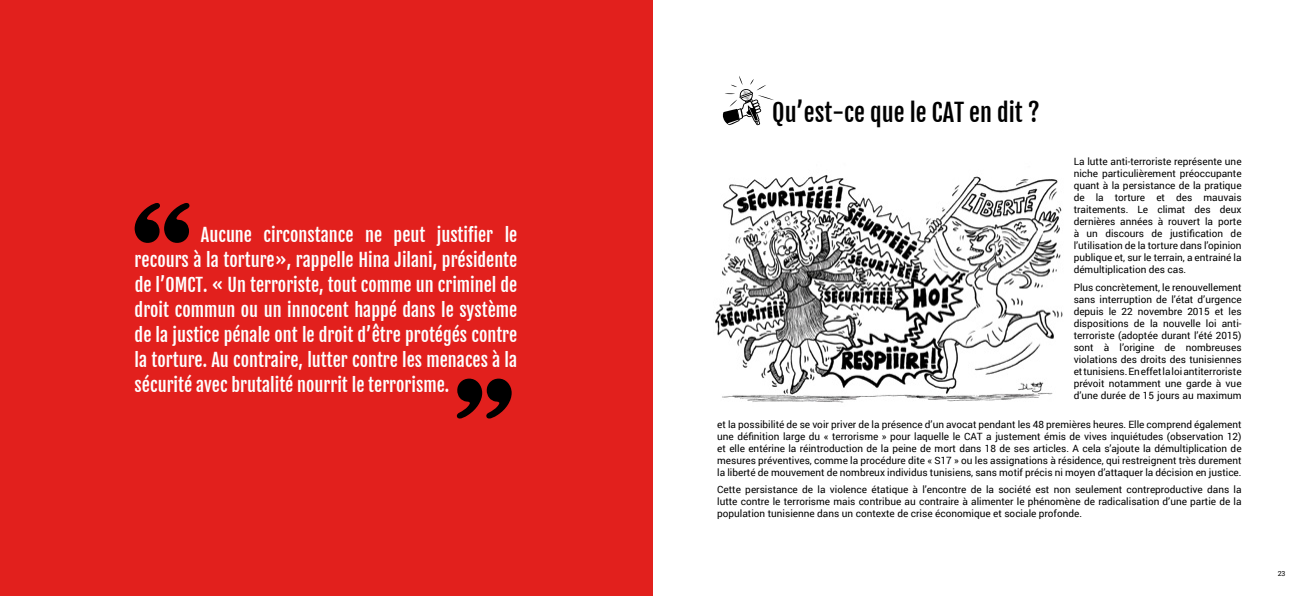
<style>
.page{position:relative;width:1304px;height:596px;background:#fff}
.page>*{position:absolute;margin:0;border:0;box-sizing:border-box;transform-origin:0 0}
.t1{font:24px "Fjalla One";color:#000}
.t2{font:18px/25px "Fjalla One";color:#fff;text-align:justify}
.t3{font:10px/12px "Roboto";color:#000;text-align:justify}
.t4{font:7px "Roboto";color:#000}
</style>
<div class="page">
<div style="left:0;top:0;width:652px;height:595px;background:#e2201d"></div>
<svg style="left:135px;top:203px;width:54px;height:40px"></svg>
<svg style="left:457px;top:378px;width:55px;height:40px"></svg>
<img style="left:715px;top:175px;width:348px;height:228px">
<svg style="left:722px;top:76px;width:52px;height:49px"></svg>
<p class="t2" style="left:135px;top:222px;width:384px;text-indent:66px">Aucune circonstance ne peut justifier le recours à la torture», rappelle Hina Jilani, présidente de l’OMCT. « Un terroriste, tout comme un criminel de droit commun ou un innocent happé dans le système de la justice pénale ont le droit d’être protégés contre la torture. Au contraire, lutter contre les menaces à la sécurité avec brutalité nourrit le terrorisme.</p>
<h1 class="t1" style="left:772px;top:97px;width:269px">Qu’est-ce que le CAT en dit ?</h1>
<p class="t3" style="left:1074px;top:155px;width:169px">La lutte anti-terroriste représente une niche particulièrement préoccupante quant à la persistance de la pratique de la torture et des mauvais traitements. Le climat des deux dernières années à rouvert la porte à un discours de justification de l’utilisation de la torture dans l’opinion publique et, sur le terrain, a entrainé la démultiplication des cas.</p>
<p class="t3" style="left:1074px;top:280px;width:169px">Plus concrètement, le renouvellement sans interruption de l’état d’urgence depuis le 22 novembre 2015 et les dispositions de la nouvelle loi anti&shy;terroriste (adoptée durant l’été 2015) sont à l’origine de nombreuses violations des droits des tunisiennes et tunisiens. En effet la loi antiterroriste prévoit notamment une garde à vue d’une durée de 15 jours au maximum</p>
<p class="t3" style="left:717px;top:417px;width:526px">et la possibilité de se voir priver de la présence d’un avocat pendant les 48 premières heures. Elle comprend également une définition large du « terrorisme » pour laquelle le CAT a justement émis de vives inquiétudes (observation 12) et elle entérine la réintroduction de la peine de mort dans 18 de ses articles. A cela s’ajoute la démultiplication de mesures préventives, comme la procédure dite « S17 » ou les assignations à résidence, qui restreignent très durement la liberté de mouvement de nombreux individus tunisiens, sans motif précis ni moyen d’attaquer la décision en justice.</p>
<p class="t3" style="left:717px;top:483px;width:526px">Cette persistance de la violence étatique à l’encontre de la société est non seulement contreproductive dans la lutte contre le terrorisme mais contribue au contraire à alimenter le phénomène de radicalisation d’une partie de la population tunisienne dans un contexte de crise économique et sociale profonde.</p>
<p class="t4" style="left:1278px;top:568px;width:9px">23</p>
</div>
